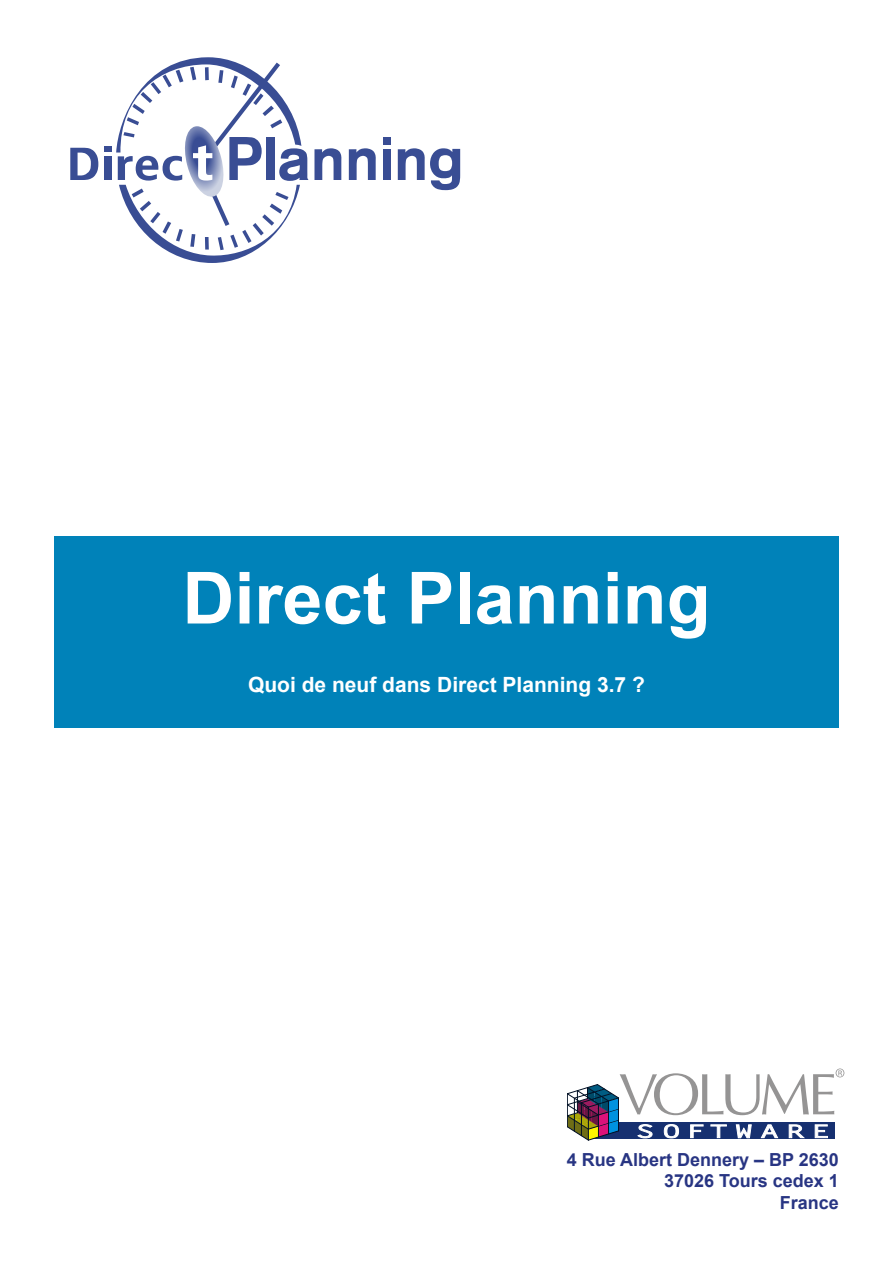
<style>
.page{position:relative;width:893px;height:1263px;background:#fff}
.page>*{position:absolute;margin:0;border:0;box-sizing:border-box;transform-origin:0 0}
.t1{font:700 72px "Arial";color:#fff}
.t2{font:700 21px "Arial";color:#fff}
.t3{font:700 18px/21.6px "Arial";color:#283583;text-align:right}
</style>
<div class="page">
<div style="left:54px;top:536px;width:785px;height:191px;background:#0082b9"></div>
<svg style="left:70px;top:148px;width:28px;height:32px"></svg>
<div style="left:104px;top:146px;width:7px;height:6px;background:#394d94"></div>
<div style="left:104px;top:156px;width:7px;height:24px;background:#394d94"></div>
<div style="left:383px;top:137px;width:8px;height:8px;background:#394d94"></div>
<div style="left:383px;top:149px;width:8px;height:31px;background:#394d94"></div>
<svg style="left:349px;top:148px;width:27px;height:32px"></svg>
<svg style="left:398px;top:148px;width:62px;height:42px"></svg>
<svg style="left:116px;top:57px;width:225px;height:206px"></svg>
<svg style="left:567px;top:1068px;width:277px;height:72px"></svg>
<h1 class="t1" style="left:182px;top:547px;width:530px">Direct Planning</h1>
<p class="t2" style="left:248px;top:670px;width:398px">Quoi de neuf dans Direct Planning 3.7 ?</p>
<p class="t3" style="left:567px;top:1149px;width:274px">4 Rue Albert Dennery – BP 2630<br>37026 Tours cedex 1<br>France</p>
</div>
